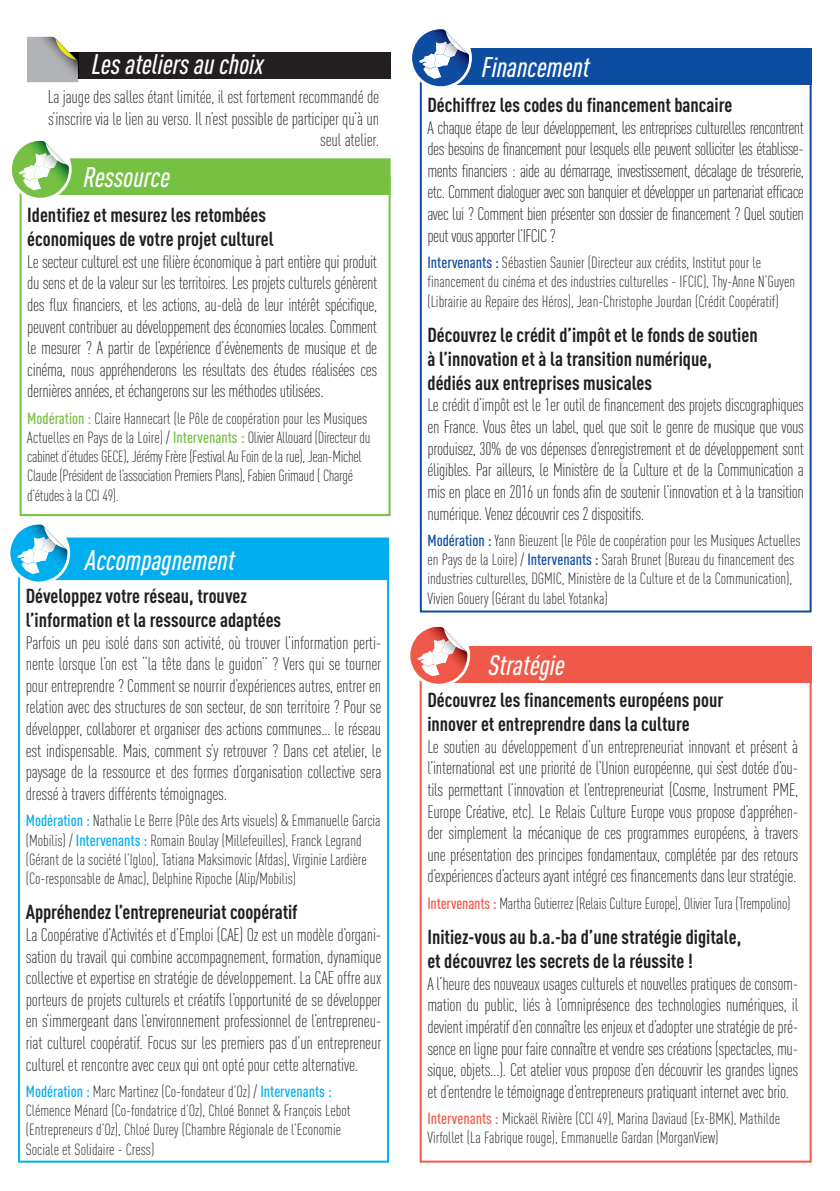
<style>
.page{position:relative;width:840px;height:1191px;background:#fff}
.page>*{position:absolute;margin:0;border:0;box-sizing:border-box;transform-origin:0 0}
.t1{font:italic 500 condensed 28px "DINOT";color:#fff}
.t2{font:700 condensed 20px/24px "DINOT";color:#231f20}
.t3{font:300 condensed 18px/21.6px "DINOT";letter-spacing:-.015em;color:#231f20;text-align:justify}
.t4{font:300 condensed 16px/19.2px "DINOT";color:#231f20}
.t5{font:300 condensed 16px/19.2px "DINOT";letter-spacing:-.02em;color:#231f20}
.s1{font-weight:500;color:#0d4da1}
.s2{font-weight:500;color:#76c043}
.s3{font-weight:500;color:#00aeef}
.s4{font-weight:500;color:#f0594a}
</style>
<div class="page">
<div style="left:18px;top:557px;width:371px;height:605px;border:2px solid #00aeef"></div>
<div style="left:20px;top:176px;width:370px;height:340px;border:2px solid #76c043"></div>
<div style="left:419px;top:661px;width:392px;height:501px;border:2px solid #f0594a"></div>
<div style="left:419px;top:66px;width:392px;height:546px;border:2px solid #0d4da1"></div>
<div style="left:39px;top:538px;width:349px;height:41px;background:#00aeef"></div>
<div style="left:38px;top:537px;width:351px;height:43px;border:2px solid #00aeef"></div>
<div style="left:37px;top:159px;width:352px;height:35px;background:#76c043"></div>
<div style="left:36px;top:158px;width:354px;height:37px;border:2px solid #76c043"></div>
<div style="left:443px;top:646px;width:368px;height:37px;background:#f0594a"></div>
<div style="left:436px;top:48px;width:375px;height:37px;background:#0d4da1"></div>
<svg style="left:410px;top:626px;width:60px;height:60px"></svg>
<svg style="left:412px;top:29px;width:59px;height:60px"></svg>
<svg style="left:10px;top:524px;width:60px;height:60px"></svg>
<svg style="left:11px;top:140px;width:61px;height:61px"></svg>
<div style="left:42px;top:53px;width:348px;height:26px;background:#231f20"></div>
<svg style="left:27px;top:37px;width:51px;height:45px;background:#b1b2ad"></svg>
<p class="t1" style="left:92px;top:47px;width:173px">Les ateliers au choix</p>
<p class="t1" style="left:481px;top:50px;width:109px">Financement</p>
<p class="t3" style="left:48px;top:86px;width:332px;text-align:right">La jauge des salles étant limitée, il est fortement recommandé de s’inscrire via le lien au verso. Il n’est possible de participer qu’à un seul atelier.</p>
<p class="t2" style="left:427px;top:93px;width:306px">Déchiffrez les codes du financement bancaire</p>
<p class="t3" style="left:427px;top:117px;width:378px">A chaque étape de leur développement, les entreprises culturelles rencontrent des besoins de financement pour lesquels elle peuvent solliciter les établisse&shy;ments financiers : aide au démarrage, investissement, décalage de trésorerie, etc. Comment dialoguer avec son banquier et développer un partenariat efficace avec lui ? Comment bien présenter son dossier de financement ? Quel soutien peut vous apporter l’IFCIC ?</p>
<p class="t4" style="left:427px;top:253px;width:369px"><span class="s1">Intervenants :</span> Sébastien Saunier (Directeur aux crédits, Institut pour le financement du cinéma et des industries culturelles - IFCIC), Thy-Anne N’Guyen (Librairie au Repaire des Héros), Jean-Christophe Jourdan (Crédit Coopératif)</p>
<p class="t2" style="left:427px;top:322px;width:331px">Découvrez le crédit d’impôt et le fonds de soutien à l’innovation et à la transition numérique, dédiés aux entreprises musicales</p>
<p class="t3" style="left:427px;top:394px;width:378px">Le crédit d’impôt est le 1er outil de financement des projets discographiques en France. Vous êtes un label, quel que soit le genre de musique que vous produisez, 30% de vos dépenses d’enregistrement et de développement sont éligibles. Par ailleurs, le Ministère de la Culture et de la Communication a mis en place en 2016 un fonds afin de soutenir l’innovation et à la transition numérique. Venez découvrir ces 2 dispositifs.</p>
<p class="t4" style="left:427px;top:531px;width:374px"><span class="s1">Modération :</span> Yann Bieuzent (le Pôle de coopération pour les Musiques Actuelles en Pays de la Loire) / <span class="s1">Intervenants :</span> Sarah Brunet (Bureau du financement des industries culturelles, DGMIC, Ministère de la Culture et de la Communication), Vivien Gouery (Gérant du label Yotanka)</p>
<p class="t1" style="left:83px;top:161px;width:88px">Ressource</p>
<p class="t2" style="left:27px;top:203px;width:248px">Identifiez et mesurez les retombées économiques de votre projet culturel</p>
<p class="t3" style="left:27px;top:251px;width:351px">Le secteur culturel est une filière économique à part entière qui produit du sens et de la valeur sur les territoires. Les projets culturels génèrent des flux financiers, et les actions, au-delà de leur intérêt spécifique, peuvent contribuer au développement des économies locales. Comment le mesurer ? A partir de l’expérience d’évènements de musique et de cinéma, nous appréhenderons les résultats des études réalisées ces dernières années, et échangerons sur les méthodes utilisées.</p>
<p class="t5" style="left:27px;top:408px;width:344px"><span class="s2">Modération :</span> Claire Hannecart (le Pôle de coopération pour les Musiques Actuelles en Pays de la Loire) / <span class="s2">Intervenants :</span> Olivier Allouard (Directeur du cabinet d’études GECE), Jérémy Frère (Festival Au Foin de la rue), Jean-Michel Claude (Président de l’association Premiers Plans), Fabien Grimaud ( Chargé d’études à la CCI 49).</p>
<p class="t1" style="left:85px;top:543px;width:151px">Accompagnement</p>
<p class="t2" style="left:26px;top:583px;width:257px">Développez votre réseau, trouvez l’information et la ressource adaptées</p>
<p class="t3" style="left:26px;top:631px;width:357px">Parfois un peu isolé dans son activité, où trouver l’information perti&shy;nente lorsque l’on est ‘‘la tête dans le guidon’’ ? Vers qui se tourner pour entreprendre ? Comment se nourrir d’expériences autres, entrer en relation avec des structures de son secteur, de son territoire ? Pour se développer, collaborer et organiser des actions communes… le réseau est indispensable. Mais, comment s’y retrouver ? Dans cet atelier, le paysage de la ressource et des formes d’organisation collective sera dressé à travers différents témoignages.</p>
<p class="t4" style="left:26px;top:811px;width:356px"><span class="s3">Modération :</span> Nathalie Le Berre (Pôle des Arts visuels) &amp; Emmanuelle Garcia (Mobilis) / <span class="s3">Intervenants :</span> Romain Boulay (Millefeuilles), Franck Legrand (Gérant de la société l’Igloo), Tatiana Maksimovic (Afdas), Virginie Lardière (Co-responsable de Amac), Delphine Ripoche (Alip/Mobilis)</p>
<p class="t2" style="left:26px;top:900px;width:273px">Appréhendez l’entrepreneuriat coopératif</p>
<p class="t3" style="left:26px;top:924px;width:357px">La Coopérative d’Activités et d’Emploi (CAE) Oz est un modèle d’organi&shy;sation du travail qui combine accompagnement, formation, dynamique collective et expertise en stratégie de développement. La CAE offre aux porteurs de projets culturels et créatifs l’opportunité de se développer en s’immergeant dans l’environnement professionnel de l’entrepreneu&shy;riat culturel coopératif. Focus sur les premiers pas d’un entrepreneur culturel et rencontre avec ceux qui ont opté pour cette alternative.</p>
<p class="t4" style="left:26px;top:1081px;width:326px"><span class="s3">Modération :</span> Marc Martinez (Co-fondateur d’Oz) / <span class="s3">Intervenants :<br></span>Clémence Ménard (Co-fondatrice d’Oz), Chloé Bonnet &amp; François Lebot (Entrepreneurs d’Oz), Chloé Durey (Chambre Régionale de l’Economie Sociale et Solidaire - Cress)</p>
<p class="t1" style="left:488px;top:648px;width:78px">Stratégie</p>
<p class="t2" style="left:427px;top:687px;width:297px">Découvrez les financements européens pour innover et entreprendre dans la culture</p>
<p class="t3" style="left:427px;top:735px;width:372px">Le soutien au développement d’un entrepreneuriat innovant et présent à l’international est une priorité de l’Union européenne, qui s’est dotée d’ou&shy;tils permettant l’innovation et l’entrepreneuriat (Cosme, Instrument PME, Europe Créative, etc). Le Relais Culture Europe vous propose d’appréhen&shy;der simplement la mécanique de ces programmes européens, à travers une présentation des principes fondamentaux, complétée par des retours d’expériences d’acteurs ayant intégré ces financements dans leur stratégie.</p>
<p class="t4" style="left:427px;top:893px;width:364px"><span class="s4">Intervenants :</span> Martha Gutierrez (Relais Culture Europe), Olivier Tura (Trempolino)</p>
<p class="t2" style="left:427px;top:924px;width:315px">Initiez-vous au b.a.-ba d’une stratégie digitale, et découvrez les secrets de la réussite !</p>
<p class="t3" style="left:427px;top:972px;width:372px">A l’heure des nouveaux usages culturels et nouvelles pratiques de consom&shy;mation du public, liés à l’omniprésence des technologies numériques, il devient impératif d’en connaître les enjeux et d’adopter une stratégie de pré&shy;sence en ligne pour faire connaître et vendre ses créations (spectacles, mu&shy;sique, objets...). Cet atelier vous propose d’en découvrir les grandes lignes et d’entendre le témoignage d’entrepreneurs pratiquant internet avec brio.</p>
<p class="t4" style="left:427px;top:1109px;width:354px"><span class="s4">Intervenants :</span> Mickaël Rivière (CCI 49), Marina Daviaud (Ex-BMK), Mathilde<br>Virfollet (La Fabrique rouge), Emmanuelle Gardan (MorganView)</p>
</div>
